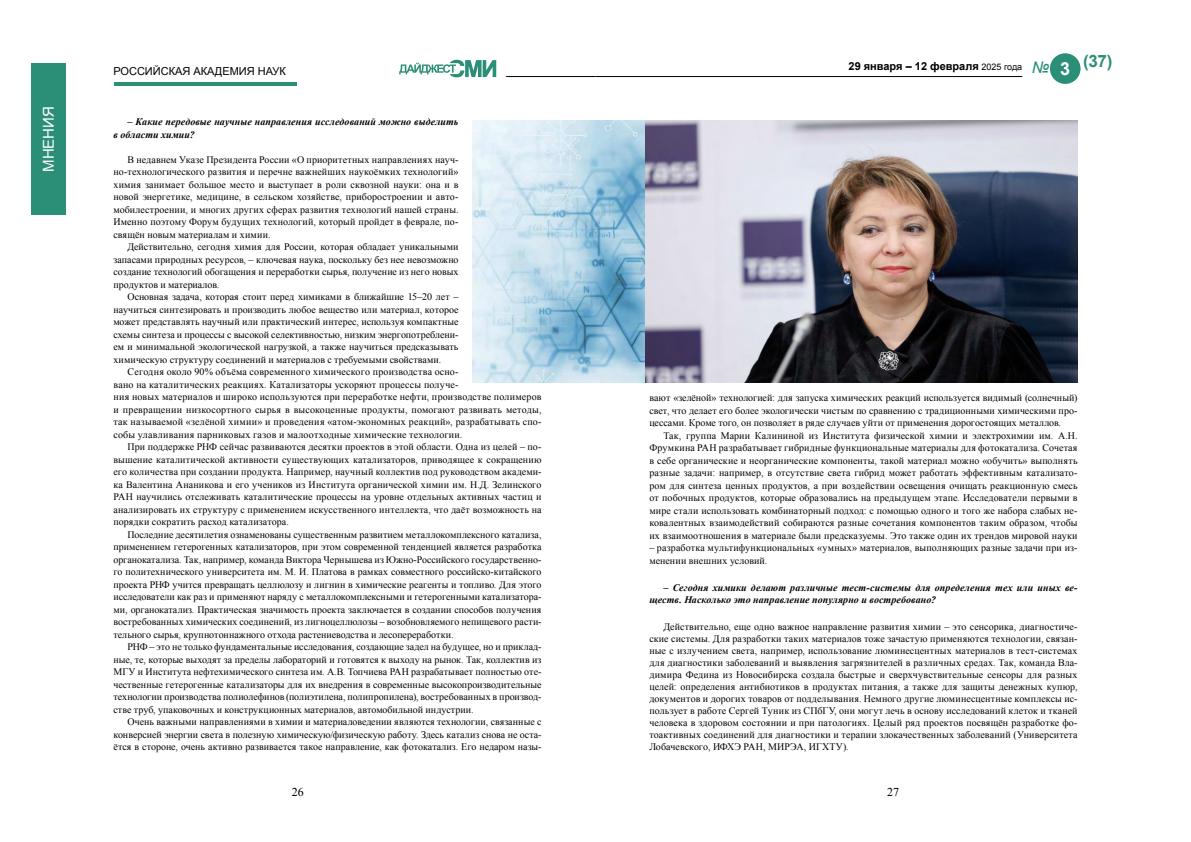
<style>
.page{position:relative;width:1191px;height:842px;background:#fff}
.page>*{position:absolute;margin:0;border:0;box-sizing:border-box;transform-origin:0 0}
.t1{font:700 17px "Arial";color:#2b8e77}
.t2{font:15px "Arial";color:#fff}
.t3{font:12px "Times New Roman";color:#000}
.t4{font:700 11px "Arial";color:#000}
.t5{font:11px "Arial";color:#000}
.t6{font:10px/12.5px "Times New Roman";letter-spacing:.01em;color:#000;text-align:justify}
.t7{font:italic 700 10px/12.5px "Times New Roman";letter-spacing:.005em;color:#000}
.s1{font-weight:400;font-size:9px}
.s2{font-size:18px;color:#fff}
</style>
<div class="page">
<img style="left:473px;top:120px;width:604px;height:263px">
<hr style="left:506px;top:76px;width:89px;height:1px;background:#000">
<hr style="left:595px;top:76px;width:427px;height:1px;background:#000">
<div style="left:1050px;top:53px;width:30px;height:31px;background:#2b8e77;border-radius:50%"></div>
<hr style="left:114px;top:82px;width:183px;height:4px;background:#2b8e77">
<svg style="left:399px;top:60px;width:97px;height:17px"></svg>
<div style="left:31px;top:63px;width:34px;height:151px;background:#2b8e77"></div>
<h2 class="t2" style="left:39px;top:172px;width:67px;rotate:-90deg">МНЕНИЯ</h2>
<p class="t5" style="left:113px;top:64px;width:174px">РОССИЙСКАЯ АКАДЕМИЯ НАУК</p>
<p class="t4" style="left:848px;top:59px;width:175px">29 января ‒ 12 февраля <span class="s1">2025 года</span></p>
<h1 class="t1" style="left:1031px;top:50px;width:82px"><sub>№</sub> <span class="s2">3</span> (37)</h1>
<p class="t7" style="left:113px;top:115px;width:346px;text-indent:14px">– Какие передовые научные направления исследований можно выделить в области химии?</p>
<p class="t6" style="left:113px;top:153px;width:347px;text-indent:14px">В недавнем Указе Президента России «О приоритетных направлениях науч&shy;но-технологического развития и перечне важнейших наукоёмких технологий» химия занимает большое место и выступает в роли сквозной науки: она и в новой энергетике, медицине, в сельском хозяйстве, приборостроении и авто&shy;мобилестроении, и многих других сферах развития технологий нашей страны.<br>Именно поэтому Форум будущих технологий, который пройдет в феврале, по&shy;свящён новым материалам и химии.</p>
<p class="t6" style="left:113px;top:240px;width:347px;text-indent:14px">Действительно, сегодня химия для России, которая обладает уникальными запасами природных ресурсов, – ключевая наука, поскольку без нее невозможно создание технологий обогащения и переработки сырья, получение из него новых продуктов и материалов.</p>
<p class="t6" style="left:113px;top:290px;width:346px;text-indent:14px">Основная задача, которая стоит перед химиками в ближайшие 15–20 лет – научиться синтезировать и производить любое вещество или материал, которое может представлять научный или практический интерес, используя компактные схемы синтеза и процессы с высокой селективностью, низким энергопотреблени&shy;ем и минимальной экологической нагрузкой, а также научиться предсказывать химическую структуру соединений и материалов с требуемыми свойствами.</p>
<p class="t6" style="left:113px;top:365px;width:430px;text-align:left;text-indent:14px">Сегодня около 90% объёма современного химического производства осно-<br>вано на каталитических реакциях. Катализаторы ускоряют процессы получе-<br>ния новых материалов и широко используются при переработке нефти, производстве полимеров и превращении низкосортного сырья в высокоценные продукты, помогают развивать методы, так называемой «зелёной химии» и проведения «атом-экономных реакций», разрабатывать спо&shy;собы улавливания парниковых газов и малоотходные химические технологии.</p>
<p class="t6" style="left:113px;top:440px;width:430px;text-indent:14px">При поддержке РНФ сейчас развиваются десятки проектов в этой области. Одна из целей – по&shy;вышение каталитической активности существующих катализаторов, приводящее к сокращению его количества при создании продукта. Например, научный коллектив под руководством академи&shy;ка Валентина Ананикова и его учеников из Института органической химии им. Н.Д. Зелинского РАН научились отслеживать каталитические процессы на уровне отдельных активных частиц и анализировать их структуру с применением искусственного интеллекта, что даёт возможность на порядки сократить расход катализатора.</p>
<p class="t6" style="left:113px;top:528px;width:429px;text-indent:14px">Последние десятилетия ознаменованы существенным развитием металлокомплексного катализа, применением гетерогенных катализаторов, при этом современной тенденцией является разработка органокатализа. Так, например, команда Виктора Чернышева из Южно-Российского государственно&shy;го политехнического университета им. М. И. Платова в рамках совместного российско-китайского проекта РНФ учится превращать целлюлозу и лигнин в химические реагенты и топливо. Для этого исследователи как раз и применяют наряду с металлокомплексными и гетерогенными катализатора&shy;ми, органокатализ. Практическая значимость проекта заключается в создании способов получения востребованных химических соединений, из лигноцеллюлозы – возобновляемого непищевого расти&shy;тельного сырья, крупнотоннажного отхода растениеводства и лесопереработки.</p>
<p class="t6" style="left:113px;top:640px;width:429px;text-indent:14px">РНФ – это не только фундаментальные исследования, создающие задел на будущее, но и приклад&shy;ные, те, которые выходят за пределы лабораторий и готовятся к выходу на рынок. Так, коллектив из МГУ и Института нефтехимического синтеза им. А.В. Топчиева РАН разрабатывает полностью оте&shy;чественные гетерогенные катализаторы для их внедрения в современные высокопроизводительные технологии производства полиолефинов (полиэтилена, полипропилена), востребованных в производ&shy;стве труб, упаковочных и конструкционных материалов, автомобильной индустрии.</p>
<p class="t6" style="left:113px;top:715px;width:430px;text-indent:14px">Очень важными направлениями в химии и материаловедении являются технологии, связанные с конверсией энергии света в полезную химическую/физическую работу. Здесь катализ снова не оста&shy;ётся в стороне, очень активно развивается такое направление, как фотокатализ. Его недаром назы-</p>
<p class="t6" style="left:649px;top:391px;width:430px">вают «зелёной» технологией: для запуска химических реакций используется видимый (солнечный) свет, что делает его более экологически чистым по сравнению с традиционными химическими про&shy;цессами. Кроме того, он позволяет в ряде случаев уйти от применения дорогостоящих металлов.</p>
<p class="t6" style="left:649px;top:429px;width:430px;text-indent:14px">Так, группа Марии Калининой из Института физической химии и электрохимии им. А.Н.<br>Фрумкина РАН разрабатывает гибридные функциональные материалы для фотокатализа. Сочетая в себе органические и неорганические компоненты, такой материал можно «обучить» выполнять разные задачи: например, в отсутствие света гибрид может работать эффективным катализато&shy;ром для синтеза ценных продуктов, а при воздействии освещения очищать реакционную смесь от побочных продуктов, которые образовались на предыдущем этапе. Исследователи первыми в мире стали использовать комбинаторный подход: с помощью одного и того же набора слабых не&shy;ковалентных взаимодействий собираются разные сочетания компонентов таким образом, чтобы их взаимоотношения в материале были предсказуемы. Это также один их трендов мировой науки</p>
<p class="t6" style="left:649px;top:541px;width:430px">– разработка мультифункциональных «умных» материалов, выполняющих разные задачи при из&shy;менении внешних условий.</p>
<p class="t7" style="left:649px;top:581px;width:430px;line-height:12px;text-indent:14px">– Сегодня химики делают различные тест-системы для определения тех или иных ве&shy;ществ. Насколько это направление популярно и востребовано?</p>
<p class="t6" style="left:649px;top:620px;width:430px;line-height:12px;text-indent:14px">Действительно, еще одно важное направление развития химии – это сенсорика, диагностиче&shy;ские системы. Для разработки таких материалов тоже зачастую применяются технологии, связан&shy;ные с излучением света, например, использование люминесцентных материалов в тест-системах для диагностики заболеваний и выявления загрязнителей в различных средах. Так, команда Вла&shy;димира Федина из Новосибирска создала быстрые и сверхчувствительные сенсоры для разных целей: определения антибиотиков в продуктах питания, а также для защиты денежных купюр, документов и дорогих товаров от подделывания. Немного другие люминесцентные комплексы ис&shy;пользует в работе Сергей Туник из СПбГУ, они могут лечь в основу исследований клеток и тканей человека в здоровом состоянии и при патологиях. Целый ряд проектов посвящён разработке фо&shy;тоактивных соединений для диагностики и терапии злокачественных заболеваний (Университета Лобачевского, ИФХЭ РАН, МИРЭА, ИГХТУ).</p>
<p class="t3" style="left:292px;top:784px;width:13px">26</p>
<p class="t3" style="left:887px;top:784px;width:13px">27</p>
</div>
